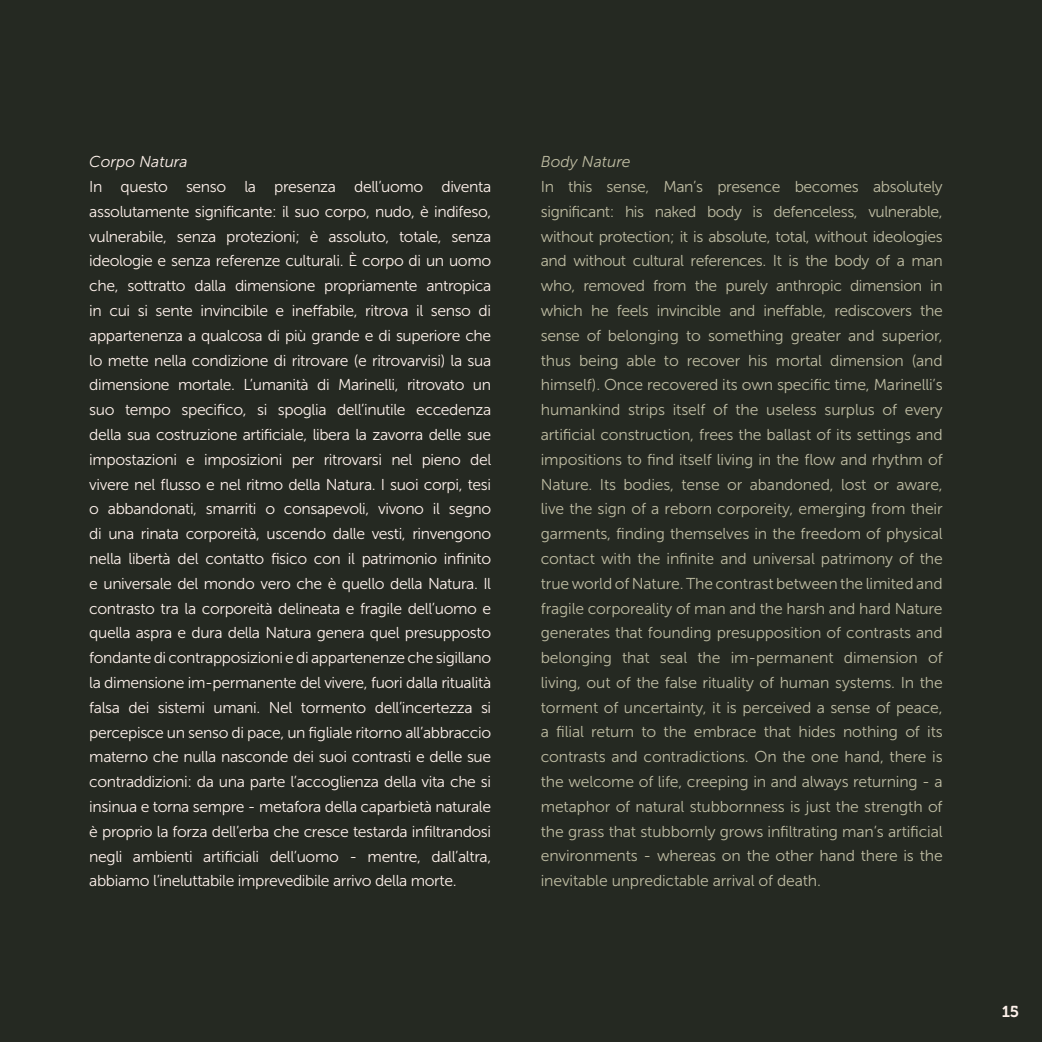
<style>
.page{position:relative;width:1042px;height:1042px;background:#252922}
.page>*{position:absolute;margin:0;border:0;box-sizing:border-box;transform-origin:0 0}
.t1{font:15.75px/24.8px "Museo Sans 300";letter-spacing:-.025em;color:#fef1eb;text-align:justify}
.t2{font:15.75px/24.8px "Museo Sans 300";letter-spacing:-.01em;color:#bebca2;text-align:justify}
.t3{font:italic 15.75px "Museo Sans 300";color:#fef1eb}
.t4{font:italic 15.75px "Museo Sans 300";color:#bebca2}
.t5{font:15.75px "Museo 700";color:#fef1eb}
</style>
<div class="page">
<p class="t3" style="left:89px;top:153px;width:100px">Corpo Natura</p>
<p class="t1" style="left:89px;top:174px;width:403px">In questo senso la presenza dell’uomo diventa assolutamente significante: il suo corpo, nudo, è indifeso, vulnerabile, senza protezioni; è assoluto, totale, senza ideologie e senza referenze culturali. È corpo di un uomo che, sottratto dalla dimensione propriamente antropica in cui si sente invincibile e ineffabile, ritrova il senso di appartenenza a qualcosa di più grande e di superiore che lo mette nella condizione di ritrovare (e ritrovarvisi) la sua dimensione mortale. L’umanità di Marinelli, ritrovato un suo tempo specifico, si spoglia dell’inutile eccedenza della sua costruzione artificiale, libera la zavorra delle sue impostazioni e imposizioni per ritrovarsi nel pieno del vivere nel flusso e nel ritmo della Natura. I suoi corpi, tesi o abbandonati, smarriti o consapevoli, vivono il segno di una rinata corporeità, uscendo dalle vesti, rinvengono nella libertà del contatto fisico con il patrimonio infinito e universale del mondo vero che è quello della Natura. Il contrasto tra la corporeità delineata e fragile dell’uomo e quella aspra e dura della Natura genera quel presupposto fondante di contrapposizioni e di appartenenze che sigillano la dimensione im-permanente del vivere, fuori dalla ritualità falsa dei sistemi umani. Nel tormento dell’incertezza si percepisce un senso di pace, un figliale ritorno all’abbraccio materno che nulla nasconde dei suoi contrasti e delle sue contraddizioni: da una parte l’accoglienza della vita che si insinua e torna sempre - metafora della caparbietà naturale è proprio la forza dell’erba che cresce testarda infiltrandosi negli ambienti artificiali dell’uomo - mentre, dall’altra, abbiamo l’ineluttabile imprevedibile arrivo della morte.</p>
<p class="t4" style="left:541px;top:153px;width:91px">Body Nature</p>
<p class="t2" style="left:541px;top:174px;width:403px">In this sense, Man’s presence becomes absolutely significant: his naked body is defenceless, vulnerable, without protection; it is absolute, total, without ideologies and without cultural references. It is the body of a man who, removed from the purely anthropic dimension in which he feels invincible and ineffable, rediscovers the sense of belonging to something greater and superior, thus being able to recover his mortal dimension (and himself). Once recovered its own specific time, Marinelli’s humankind strips itself of the useless surplus of every artificial construction, frees the ballast of its settings and impositions to find itself living in the flow and rhythm of Nature. Its bodies, tense or abandoned, lost or aware, live the sign of a reborn corporeity, emerging from their garments, finding themselves in the freedom of physical contact with the infinite and universal patrimony of the true world of Nature. The contrast between the limited and fragile corporeality of man and the harsh and hard Nature generates that founding presupposition of contrasts and belonging that seal the im-permanent dimension of living, out of the false rituality of human systems. In the torment of uncertainty, it is perceived a sense of peace, a filial return to the embrace that hides nothing of its contrasts and contradictions. On the one hand, there is the welcome of life, creeping in and always returning - a metaphor of natural stubbornness is just the strength of the grass that stubbornly grows infiltrating man’s artificial environments - whereas on the other hand there is the inevitable unpredictable arrival of death.</p>
<p class="t5" style="left:1001px;top:1003px;width:19px">15</p>
</div>
